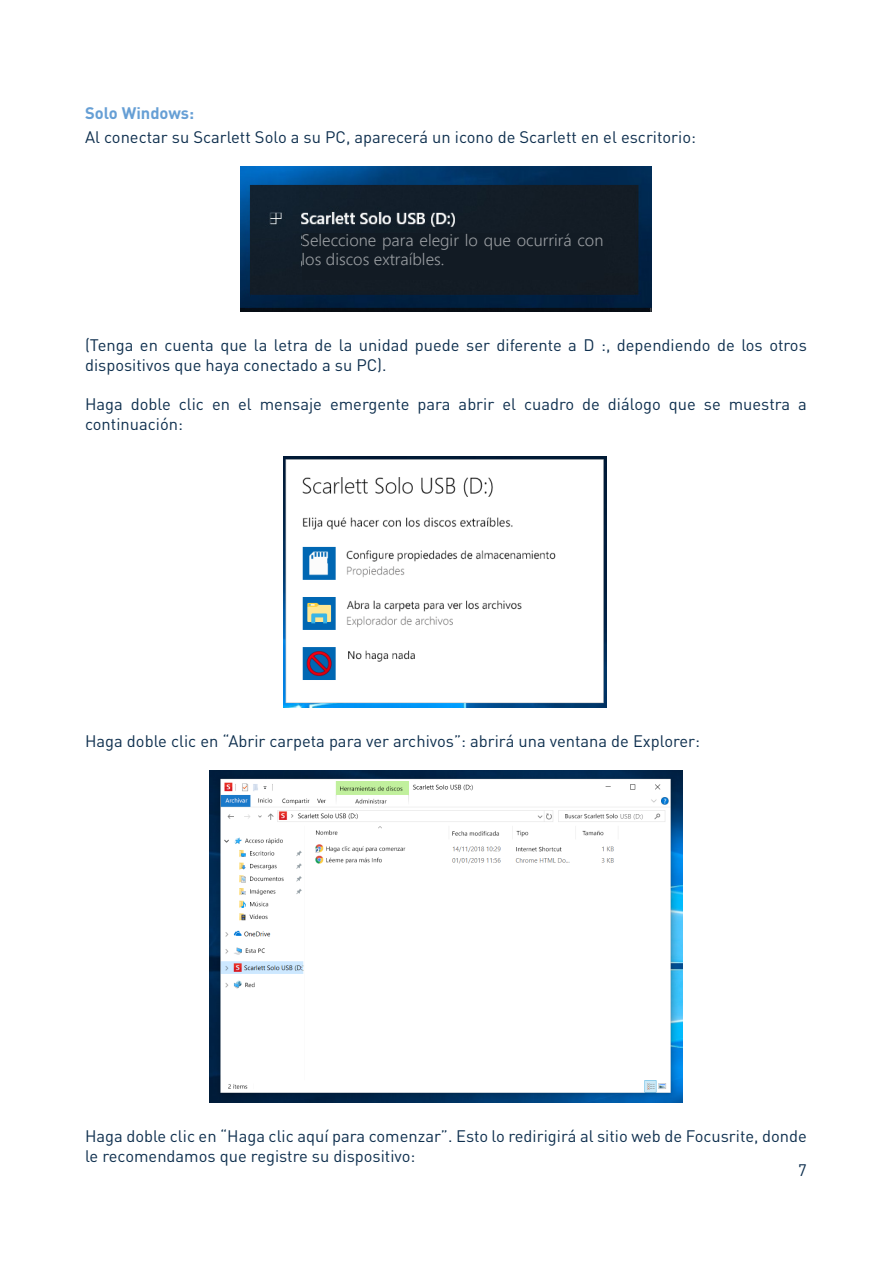
<style>
.page{position:relative;width:893px;height:1263px;background:#fff}
.page>*{position:absolute;margin:0;border:0;box-sizing:border-box;transform-origin:0 0}
.Body_Text{font:16.5px/19.8px "DIN Pro";color:#0e2f4e}
.TOC_heads_2{font:300 16.5px/19.8px "Segoe UI";color:#999da1}
.Subheads{font:700 16.5px "DIN Pro";color:#669fd5}
</style>
<div class="page">
<img style="left:241px;top:166px;width:410px;height:145px">
<img style="left:283px;top:457px;width:324px;height:250px">
<img style="left:209px;top:770px;width:474px;height:332px">
<div style="left:302px;top:234px;width:301px;height:46px;background:#121b24"></div>
<p class="Subheads" style="left:85px;top:99px;width:111px">Solo Windows:</p>
<p class="Body_Text" style="left:85px;top:127px;width:612px">Al conectar su Scarlett Solo a su PC, aparecerá un icono de Scarlett en el escritorio:</p>
<p class="TOC_heads_2" style="left:302px;top:228px;width:303px">Seleccione para elegir lo que ocurrirá con los discos extraíbles.</p>
<p class="Body_Text" style="left:85px;top:334px;width:723px">(Tenga en cuenta que la letra de la unidad puede ser diferente a D :, dependiendo de los otros dispositivos que haya conectado a su PC).</p>
<p class="Body_Text" style="left:85px;top:394px;width:723px">Haga doble clic en el mensaje emergente para abrir el cuadro de diálogo que se muestra a continuación:</p>
<p class="Body_Text" style="left:85px;top:730px;width:617px">Haga doble clic en “Abrir carpeta para ver archivos”: abrirá una ventana de Explorer:</p>
<p class="Body_Text" style="left:85px;top:1125px;width:723px">Haga doble clic en “Haga clic aquí para comenzar”. Esto lo redirigirá al sitio web de Focusrite, donde le recomendamos que registre su dispositivo:</p>
<p class="Body_Text" style="left:798px;top:1159px;width:10px">7</p>
</div>
